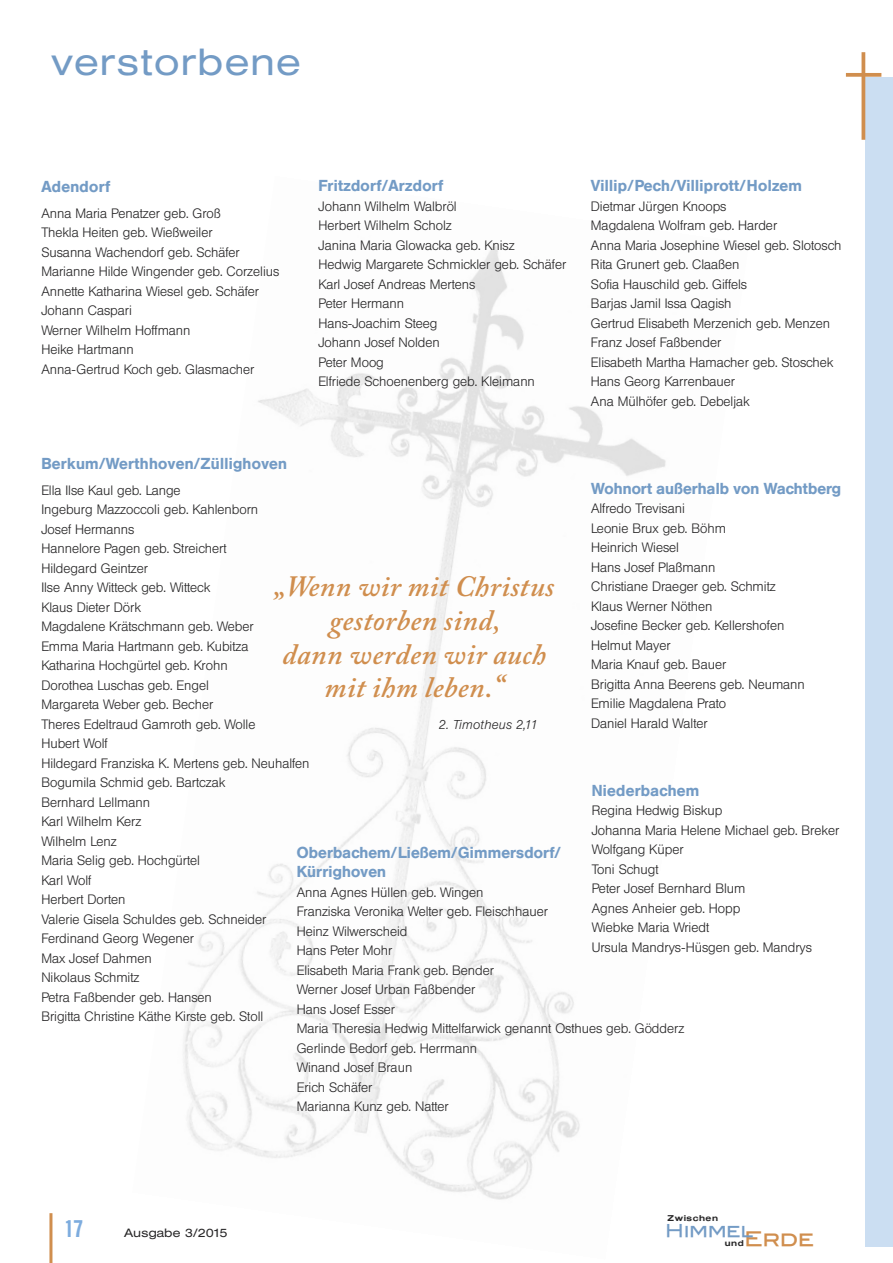
<style>
.page{position:relative;width:893px;height:1263px;background:#fff}
.page>*{position:absolute;margin:0;border:0;box-sizing:border-box;transform-origin:0 0}
.t1{font:300 37.5px "Helvetica Extended BQ";letter-spacing:.05em;color:#739bc5}
.t2{font:italic 600 29.4px/33.8px "Adobe Caslon Pro";letter-spacing:.015em;color:#d08e4e;text-align:center}
.t3{font:500 24px "Helvetica Con BQ";color:#7dacde}
.t4{font:19.95px "Blair Md ITCTT Medium";color:#d08e4e}
.t5{font:17.7px "Blair Md ITCTT Medium";letter-spacing:-.025em;color:#739bc5}
.t6{font:500 15.75px/19.5px "Helvetica BQ";letter-spacing:.025em;color:#739bc5}
.t7{font:300 13.5px/19.5px "Helvetica BQ";color:#272627}
.t8{font:italic 300 12.75px "Helvetica BQ";letter-spacing:.025em;color:#272627}
.t9{font:300 12px "Helvetica Extended BQ";letter-spacing:.025em;color:#272627}
.t10{font:500 8.4px "Helvetica Extended BQ";letter-spacing:.075em;color:#272627}
.s1{font-size:33px}
</style>
<div class="page">
<img style="left:183px;top:244px;width:483px;height:956px">
<div style="left:865px;top:77px;width:28px;height:1169px;background:#cbdef2"></div>
<svg style="left:861px;top:52px;width:4px;height:88px"></svg>
<svg style="left:846px;top:73px;width:35px;height:4px"></svg>
<hr style="left:49px;top:1213px;width:3px;height:50px;background:#d08e4e">
<h1 class="t1" style="left:52px;top:42px;width:251px">verstorbene</h1>
<p class="t6" style="left:41px;top:176px;width:70px">Adendorf</p>
<p class="t7" style="left:41px;top:203px;width:239px">Anna Maria Penatzer geb. Groß<br>Thekla Heiten geb. Wießweiler<br>Susanna Wachendorf geb. Schäfer<br>Marianne Hilde Wingender geb. Corzelius<br>Annette Katharina Wiesel geb. Schäfer<br>Johann Caspari<br>Werner Wilhelm Hoffmann<br>Heike Hartmann<br>Anna-Gertrud Koch geb. Glasmacher</p>
<p class="t6" style="left:319px;top:176px;width:126px">Fritzdorf/Arzdorf</p>
<p class="t7" style="left:318px;top:196px;width:249px">Johann Wilhelm Walbröl<br>Herbert Wilhelm Scholz<br>Janina Maria Glowacka geb. Knisz<br>Hedwig Margarete Schmickler geb. Schäfer<br>Karl Josef Andreas Mertens<br>Peter Hermann<br>Hans-Joachim Steeg<br>Johann Josef Nolden<br>Peter Moog<br>Elfriede Schoenenberg geb. Kleimann</p>
<p class="t6" style="left:591px;top:176px;width:212px">Villip/Pech/Villiprott/Holzem</p>
<p class="t7" style="left:591px;top:196px;width:252px">Dietmar Jürgen Knoops<br>Magdalena Wolfram geb. Harder<br>Anna Maria Josephine Wiesel geb. Slotosch<br>Rita Grunert geb. Claaßen<br>Sofia Hauschild geb. Giffels<br>Barjas Jamil Issa Qagish<br>Gertrud Elisabeth Merzenich geb. Menzen<br>Franz Josef Faßbender<br>Elisabeth Martha Hamacher geb. Stoschek<br>Hans Georg Karrenbauer<br>Ana Mülhöfer geb. Debeljak</p>
<p class="t6" style="left:41px;top:453px;width:247px">Berkum/Werthhoven/Züllighoven</p>
<p class="t7" style="left:41px;top:480px;width:270px">Ella Ilse Kaul geb. Lange<br>Ingeburg Mazzoccoli geb. Kahlenborn<br>Josef Hermanns<br>Hannelore Pagen geb. Streichert<br>Hildegard Geintzer<br>Ilse Anny Witteck geb. Witteck<br>Klaus Dieter Dörk<br>Magdalene Krätschmann geb. Weber<br>Emma Maria Hartmann geb. Kubitza<br>Katharina Hochgürtel geb. Krohn<br>Dorothea Luschas geb. Engel<br>Margareta Weber geb. Becher<br>Theres Edeltraud Gamroth geb. Wolle<br>Hubert Wolf<br>Hildegard Franziska K. Mertens geb. Neuhalfen<br>Bogumila Schmid geb. Bartczak<br>Bernhard Lellmann<br>Karl Wilhelm Kerz<br>Wilhelm Lenz<br>Maria Selig geb. Hochgürtel<br>Karl Wolf<br>Herbert Dorten<br>Valerie Gisela Schuldes geb. Schneider<br>Ferdinand Georg Wegener<br>Max Josef Dahmen<br>Nikolaus Schmitz<br>Petra Faßbender geb. Hansen<br>Brigitta Christine Käthe Kirste geb. Stoll</p>
<p class="t6" style="left:591px;top:478px;width:251px">Wohnort außerhalb von Wachtberg</p>
<p class="t7" style="left:591px;top:499px;width:215px">Alfredo Trevisani<br>Leonie Brux geb. Böhm<br>Heinrich Wiesel<br>Hans Josef Plaßmann<br>Christiane Draeger geb. Schmitz<br>Klaus Werner Nöthen<br>Josefine Becker geb. Kellershofen<br>Helmut Mayer<br>Maria Knauf geb. Bauer<br>Brigitta Anna Beerens geb. Neumann<br>Emilie Magdalena Prato<br>Daniel Harald Walter</p>
<h2 class="t2" style="left:274px;top:573px;width:282px"><span class="s1">„</span>Wenn wir mit Christus gestorben sind,<br>dann werden wir auch mit ihm leben.<span class="s1">“</span></h2>
<p class="t8" style="left:439px;top:717px;width:101px">2. Timotheus 2,11</p>
<p class="t6" style="left:592px;top:780px;width:109px">Niederbachem</p>
<p class="t7" style="left:592px;top:801px;width:249px">Regina Hedwig Biskup<br>Johanna Maria Helene Michael geb. Breker<br>Wolfgang Küper<br>Toni Schugt<br>Peter Josef Bernhard Blum<br>Agnes Anheier geb. Hopp<br>Wiebke Maria Wriedt<br>Ursula Mandrys-Hüsgen geb. Mandrys</p>
<p class="t6" style="left:297px;top:842px;width:265px">Oberbachem/Ließem/Gimmersdorf/<br>Kürrighoven</p>
<p class="t7" style="left:297px;top:882px;width:389px">Anna Agnes Hüllen geb. Wingen<br>Franziska Veronika Welter geb. Fleischhauer<br>Heinz Wilwerscheid<br>Hans Peter Mohr<br>Elisabeth Maria Frank geb. Bender<br>Werner Josef Urban Faßbender<br>Hans Josef Esser<br>Maria Theresia Hedwig Mittelfarwick genannt Osthues geb. Gödderz<br>Gerlinde Bedorf geb. Herrmann<br>Winand Josef Braun<br>Erich Schäfer<br>Marianna Kunz geb. Natter</p>
<p class="t10" style="left:668px;top:1214px;width:52px">Zwischen</p>
<h3 class="t3" style="left:65px;top:1216px;width:20px">17</h3>
<p class="t9" style="left:124px;top:1226px;width:104px">Ausgabe 3/2015</p>
<h3 class="t5" style="left:665px;top:1220px;width:89px">Himmel</h3>
<p class="t10" style="left:725px;top:1239px;width:20px">und</p>
<h3 class="t4" style="left:744px;top:1227px;width:71px">Erde</h3>
</div>
